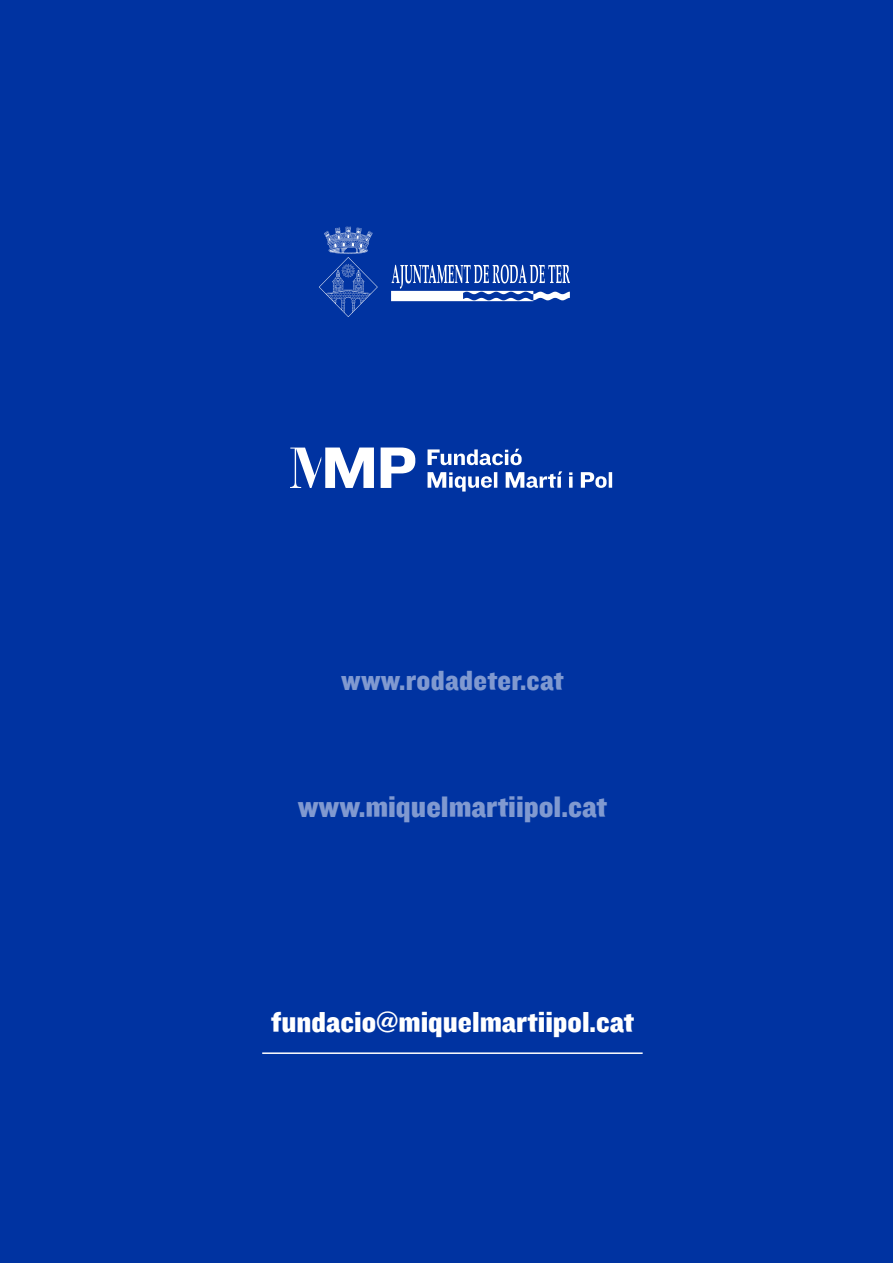
<style>
.page{position:relative;width:893px;height:1263px;background:#0033a1}
.page>*{position:absolute;margin:0;border:0;box-sizing:border-box;transform-origin:0 0}
.t1{font:30.75px "Knockout HTF71 Full Middlewt";color:#8099d0}
.t2{font:30px "Knockout HTF71 Full Middlewt";color:#fff}
.t3{font:28.8px "Knockout HTF71 Full Middlewt";letter-spacing:.01em;color:#8099d0}
</style>
<div class="page">
<svg style="left:290px;top:447px;width:125px;height:41px"></svg>
<svg style="left:428px;top:471px;width:184px;height:20px"></svg>
<svg style="left:428px;top:449px;width:94px;height:16px"></svg>
<hr style="left:262px;top:1052px;width:381px;height:2px;background:#fff">
<svg style="left:391px;top:265px;width:179px;height:36px"></svg>
<svg style="left:319px;top:226px;width:59px;height:91px;background:#204dac"></svg>
<p class="t3" style="left:341px;top:665px;width:224px">www.rodadeter.cat</p>
<p class="t1" style="left:298px;top:790px;width:311px">www.miquelmartiipol.cat</p>
<p class="t2" style="left:271px;top:1006px;width:365px">fundacio@miquelmartiipol.cat</p>
</div>
